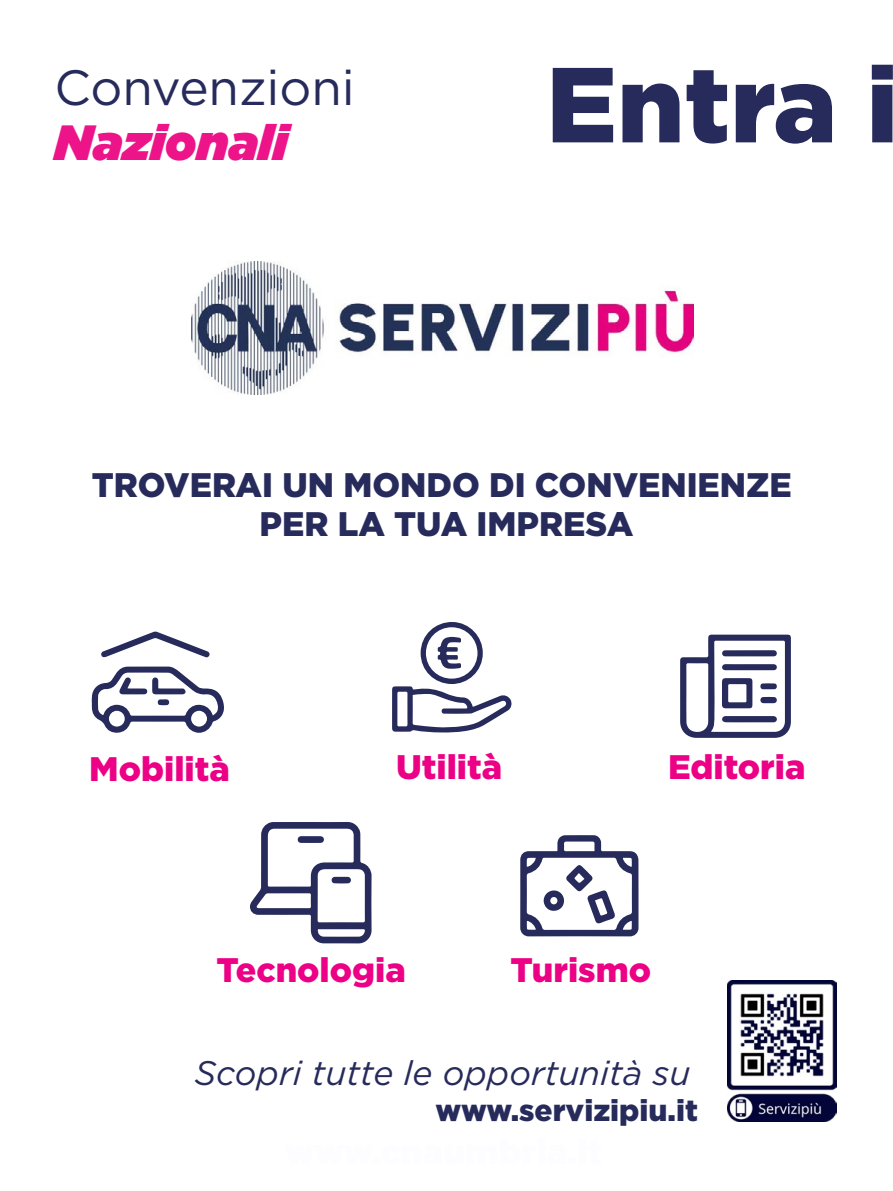
<style>
.page{position:relative;width:893px;height:1191px;background:#fff}
.page>*{position:absolute;margin:0;border:0;box-sizing:border-box;transform-origin:0 0}
.t1{font:900 106.35px "Gotham";color:#272b5b}
.t2{font:49.5px "Gotham";color:#272b5b}
.t3{font:italic 900 49.5px "Gotham";color:#ed148a}
.t4{font:900 34.05px/39px "Gotham";color:#272b5b;text-align:center}
.t5{font:900 34.05px "Gotham";color:#ec0085}
.t6{font:italic 34.05px "Gotham";color:#272b5b}
.t7{font:900 30px "Gotham";color:#272b5b}
</style>
<div class="page">
<svg style="left:250px;top:822px;width:122px;height:121px"></svg>
<svg style="left:520px;top:835px;width:118px;height:101px"></svg>
<svg style="left:680px;top:634px;width:111px;height:104px"></svg>
<svg style="left:101px;top:631px;width:109px;height:27px"></svg>
<svg style="left:92px;top:666px;width:132px;height:67px"></svg>
<svg style="left:392px;top:622px;width:120px;height:110px"></svg>
<img style="left:192px;top:261px;width:502px;height:134px">
<img style="left:728px;top:980px;width:109px;height:141px">
<h2 class="t2" style="left:54px;top:56px;width:302px">Convenzioni</h2>
<h2 class="t3" style="left:54px;top:107px;width:235px">Nazionali</h2>
<h1 class="t1" style="left:546px;top:43px;width:354px">Entra i</h1>
<p class="t4" style="left:92px;top:464px;width:701px">TROVERAI UN MONDO DI CONVENIENZE<br>PER LA TUA IMPRESA</p>
<p class="t5" style="left:89px;top:749px;width:142px">Mobilità</p>
<p class="t5" style="left:396px;top:747px;width:108px">Utilità</p>
<p class="t5" style="left:668px;top:747px;width:139px">Editoria</p>
<p class="t5" style="left:216px;top:950px;width:191px">Tecnologia</p>
<p class="t5" style="left:510px;top:950px;width:142px">Turismo</p>
<p class="t6" style="left:194px;top:1054px;width:497px">Scopri tutte le opportunità su</p>
<p class="t7" style="left:435px;top:1093px;width:264px">www.servizipiu.it</p>
</div>
